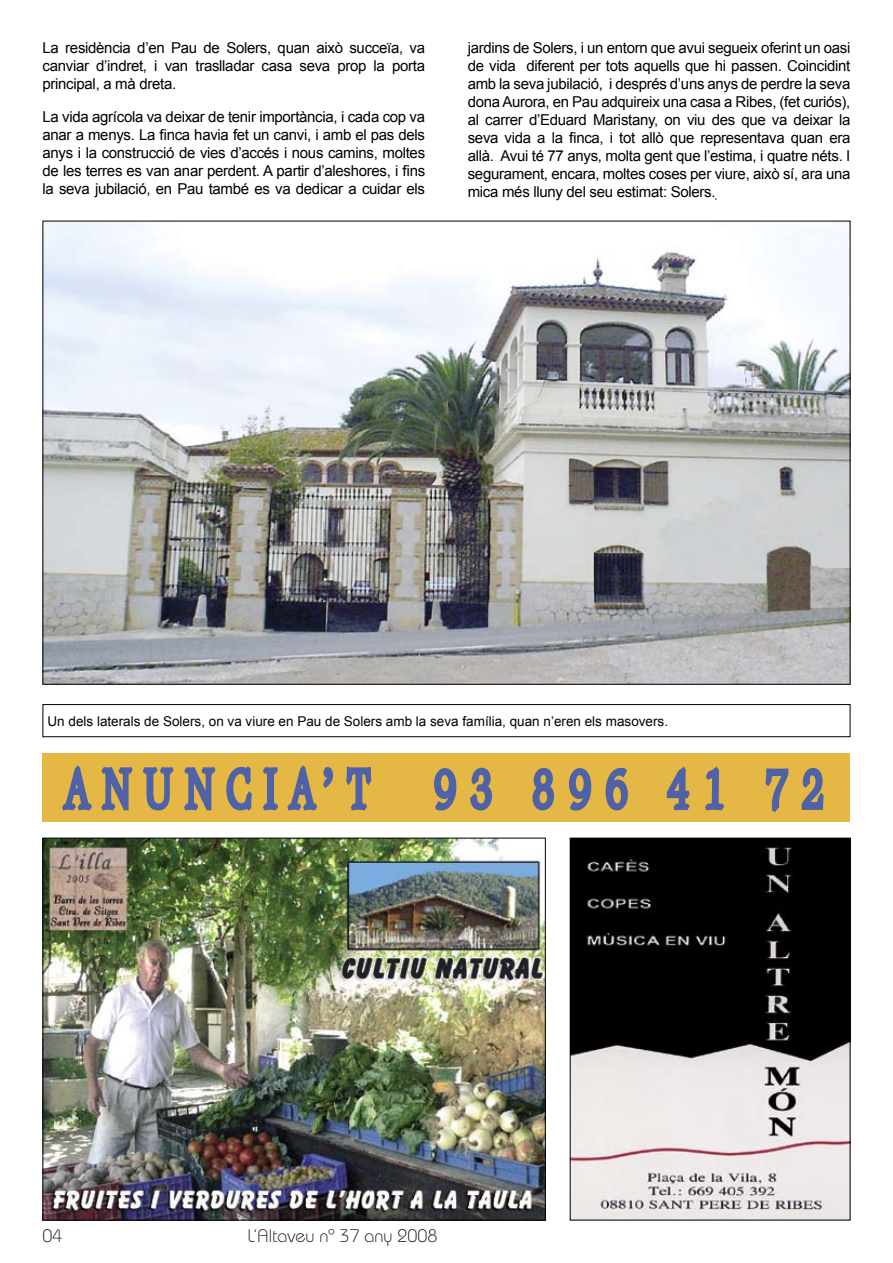
<style>
.page{position:relative;width:893px;height:1263px;background:#fff}
.page>*{position:absolute;margin:0;border:0;box-sizing:border-box;transform-origin:0 0}
.t1{font:300 18px "Bauhaus";color:#000}
.t2{font:15px/18px "Arial";letter-spacing:-.02em;color:#000;text-align:justify}
.t3{font:13.5px "Arial";color:#000}
</style>
<div class="page">
<img style="left:45px;top:223px;width:803px;height:460px">
<img style="left:45px;top:840px;width:499px;height:378px">
<div style="left:43px;top:753px;width:807px;height:68px;background:#e5b745"></div>
<svg style="left:62px;top:765px;width:71px;height:46px"></svg>
<svg style="left:142px;top:767px;width:74px;height:44px"></svg>
<svg style="left:226px;top:766px;width:26px;height:45px"></svg>
<svg style="left:263px;top:765px;width:71px;height:46px"></svg>
<svg style="left:346px;top:766px;width:26px;height:45px"></svg>
<svg style="left:434px;top:768px;width:23px;height:43px"></svg>
<svg style="left:470px;top:767px;width:22px;height:44px"></svg>
<svg style="left:532px;top:767px;width:22px;height:44px"></svg>
<svg style="left:569px;top:768px;width:23px;height:43px"></svg>
<svg style="left:605px;top:768px;width:23px;height:43px"></svg>
<svg style="left:666px;top:766px;width:24px;height:45px"></svg>
<svg style="left:703px;top:766px;width:23px;height:455px"></svg>
<svg style="left:765px;top:768px;width:24px;height:44px"></svg>
<svg style="left:801px;top:768px;width:23px;height:42px"></svg>
<img style="left:572px;top:840px;width:276px;height:378px">
<div style="left:570px;top:838px;width:280px;height:382px;border:1px solid #000"></div>
<div style="left:43px;top:704px;width:807px;height:33px;border:1px solid #000"></div>
<p class="t2" style="left:43px;top:39px;width:384px">La residència d’en Pau de Solers, quan això succeïa, va canviar d’indret, i van traslladar casa seva prop la porta principal, a mà dreta.</p>
<p class="t2" style="left:43px;top:108px;width:384px">La vida agrícola va deixar de tenir importància, i cada cop va anar a menys. La finca havia fet un canvi, i amb el pas dels anys i la construcció de vies d’accés i nous camins, moltes de les terres es van anar perdent. A partir d’aleshores, i fins la seva jubilació, en Pau també es va dedicar a cuidar els</p>
<p class="t2" style="left:468px;top:39px;width:384px">jardins de Solers, i un entorn que avui segueix oferint un oasi de vida diferent per tots aquells que hi passen. Coincidint amb la seva jubilació, i després d’uns anys de perdre la seva dona Aurora, en Pau adquireix una casa a Ribes, (fet curiós), al carrer d’Eduard Maristany, on viu des que va deixar la seva vida a la finca, i tot allò que representava quan era allà. Avui té 77 anys, molta gent que l’estima, i quatre néts. I segurament, encara, moltes coses per viure, això sí, ara una mica més lluny del seu estimat: Solers.</p>
<p class="t3" style="left:48px;top:712px;width:622px">Un dels laterals de Solers, on va viure en Pau de Solers amb la seva família, quan n’eren els masovers.</p>
<p class="t1" style="left:43px;top:1225px;width:22px">04</p>
<p class="t1" style="left:248px;top:1225px;width:191px">L’Altaveu nº 37 any 2008</p>
</div>
